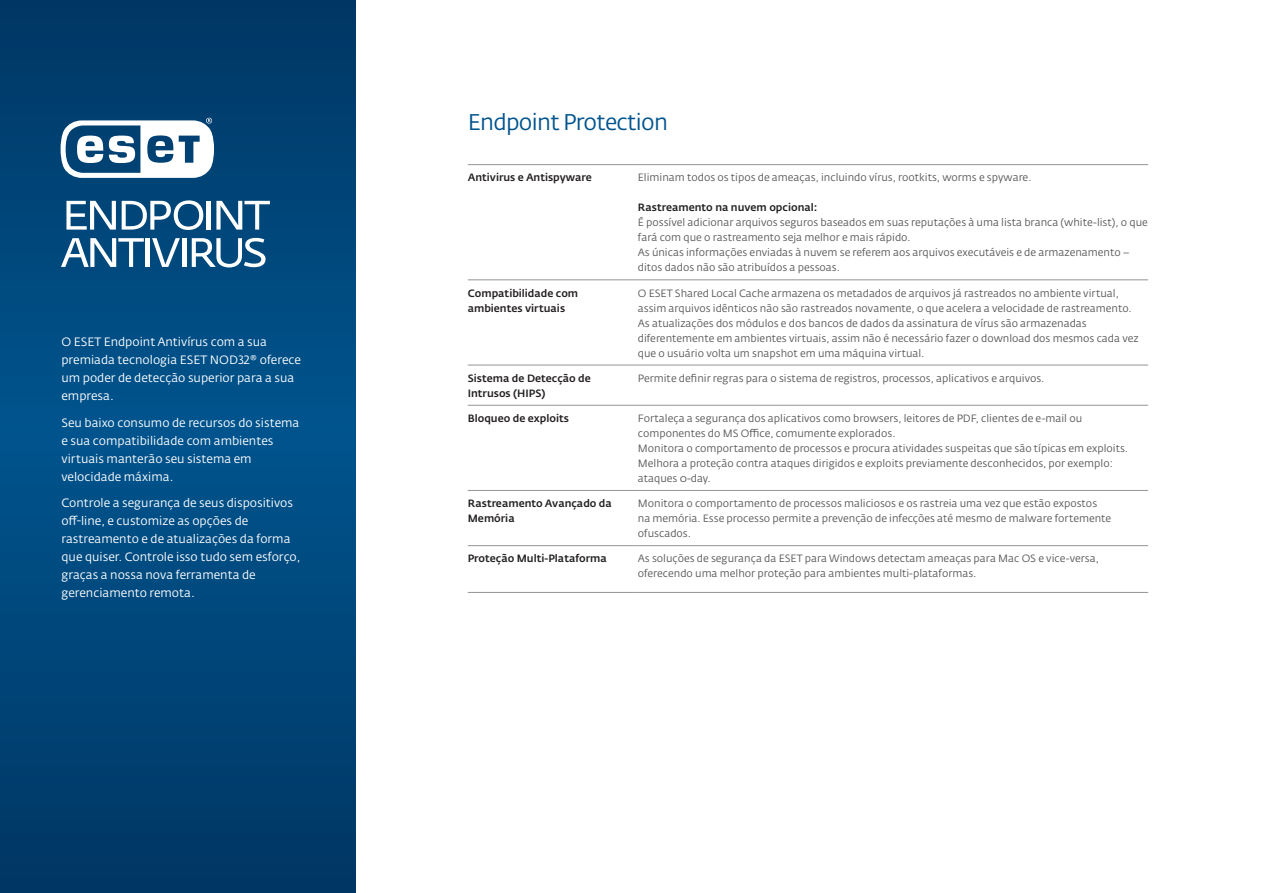
<style>
.page{position:relative;width:1263px;height:893px;background:#fff}
.page>*{position:absolute;margin:0;border:0;box-sizing:border-box;transform-origin:0 0}
.HDL{font:22.5px "Fedra Sans Alt Pro";letter-spacing:-.03em;color:#00548e}
.t1{font:12px/18px "Fedra Sans Alt Pro";color:#fff}
.t2{font:10.5px/15px "Fedra Sans Alt Pro";color:#57585a}
.SubHDL_Color{font:500 10.5px/15px "Fedra Sans Alt Pro";color:#231f20}
.SubHDL_Black{font:500 10.5px/15px "Fedra Sans Alt Pro";color:#231f20}
</style>
<div class="page">
<hr style="left:468px;top:164px;width:170px;height:1px;background:#939598">
<hr style="left:638px;top:164px;width:510px;height:1px;background:#939598">
<hr style="left:468px;top:279px;width:170px;height:1px;background:#939598">
<hr style="left:638px;top:279px;width:510px;height:1px;background:#939598">
<hr style="left:468px;top:365px;width:170px;height:1px;background:#939598">
<hr style="left:638px;top:365px;width:510px;height:1px;background:#939598">
<hr style="left:468px;top:490px;width:170px;height:1px;background:#939598">
<hr style="left:638px;top:490px;width:510px;height:1px;background:#939598">
<hr style="left:468px;top:545px;width:170px;height:1px;background:#939598">
<hr style="left:638px;top:545px;width:510px;height:1px;background:#939598">
<hr style="left:468px;top:405px;width:170px;height:1px;background:#939598">
<hr style="left:638px;top:405px;width:510px;height:1px;background:#939598">
<hr style="left:468px;top:592px;width:170px;height:1px;background:#939598">
<hr style="left:638px;top:592px;width:510px;height:1px;background:#939598">
<svg style="left:0;top:0;width:355px;height:893px;background:#004578"></svg>
<svg style="left:66px;top:201px;width:50px;height:29px"></svg>
<svg style="left:122px;top:200px;width:81px;height:30px"></svg>
<hr style="left:207px;top:201px;width:4px;height:29px;background:#fff">
<svg style="left:216px;top:201px;width:54px;height:29px"></svg>
<svg style="left:61px;top:238px;width:83px;height:29px"></svg>
<hr style="left:146px;top:238px;width:4px;height:29px;background:#fff">
<svg style="left:152px;top:238px;width:28px;height:29px"></svg>
<hr style="left:182px;top:238px;width:4px;height:29px;background:#fff">
<svg style="left:192px;top:238px;width:74px;height:29px"></svg>
<svg style="left:61px;top:118px;width:153px;height:60px"></svg>
<p class="t1" style="left:61px;top:333px;width:241px">O ESET Endpoint Antivírus com a sua premiada tecnologia ESET NOD32® oferece um poder de detecção superior para a sua empresa.</p>
<p class="t1" style="left:61px;top:414px;width:239px">Seu baixo consumo de recursos do sistema e sua compatibilidade com ambientes virtuais manterão seu sistema em velocidade máxima.</p>
<p class="t1" style="left:61px;top:494px;width:241px">Controle a segurança de seus dispositivos off-line, e customize as opções de rastreamento e de atualizações da forma que quiser. Controle isso tudo sem esforço, graças a nossa nova ferramenta de gerenciamento remota.</p>
<p class="HDL" style="left:468px;top:108px;width:202px">Endpoint Protection</p>
<p class="SubHDL_Color" style="left:468px;top:170px;width:126px">Antivirus e Antispyware</p>
<p class="t2" style="left:638px;top:170px;width:395px">Eliminam todos os tipos de ameaças, incluindo vírus, rootkits, worms e spyware.</p>
<p class="SubHDL_Color" style="left:638px;top:200px;width:181px">Rastreamento na nuvem opcional:</p>
<p class="t2" style="left:638px;top:215px;width:511px">É possível adicionar arquivos seguros baseados em suas reputações à uma lista branca (white-list), o que fará com que o rastreamento seja melhor e mais rápido.</p>
<p class="t2" style="left:638px;top:245px;width:493px">As únicas informações enviadas à nuvem se referem aos arquivos executáveis e de armazenamento – ditos dados não são atribuídos a pessoas.</p>
<p class="SubHDL_Color" style="left:468px;top:285px;width:112px">Compatibilidade com ambientes virtuais</p>
<p class="t2" style="left:638px;top:285px;width:495px">O ESET Shared Local Cache armazena os metadados de arquivos já rastreados no ambiente virtual, assim arquivos idênticos não são rastreados novamente, o que acelera a velocidade de rastreamento.</p>
<p class="t2" style="left:638px;top:315px;width:502px">As atualizações dos módulos e dos bancos de dados da assinatura de vírus são armazenadas diferentemente em ambientes virtuais, assim não é necessário fazer o download dos mesmos cada vez que o usuário volta um snapshot em uma máquina virtual.</p>
<p class="SubHDL_Black" style="left:468px;top:371px;width:125px">Sistema de Detecção de<br>Intrusos (HIPS)</p>
<p class="t2" style="left:638px;top:371px;width:408px">Permite definir regras para o sistema de registros, processos, aplicativos e arquivos.</p>
<p class="SubHDL_Color" style="left:468px;top:411px;width:103px">Bloqueo de exploits</p>
<p class="t2" style="left:638px;top:411px;width:446px">Fortaleça a segurança dos aplicativos como browsers, leitores de PDF, clientes de e-mail ou componentes do MS Office, comumente explorados.</p>
<p class="t2" style="left:638px;top:441px;width:492px">Monitora o comportamento de processos e procura atividades suspeitas que são típicas em exploits.</p>
<p class="t2" style="left:638px;top:456px;width:477px">Melhora a proteção contra ataques dirigidos e exploits previamente desconhecidos, por exemplo: ataques 0-day.</p>
<p class="SubHDL_Color" style="left:468px;top:496px;width:146px">Rastreamento Avançado da<br>Memória</p>
<p class="t2" style="left:638px;top:496px;width:475px">Monitora o comportamento de processos maliciosos e os rastreia uma vez que estão expostos na memória. Esse processo permite a prevenção de infecções até mesmo de malware fortemente ofuscados.</p>
<p class="SubHDL_Black" style="left:468px;top:551px;width:141px">Proteção Multi-Plataforma</p>
<p class="t2" style="left:638px;top:551px;width:463px">As soluções de segurança da ESET para Windows detectam ameaças para Mac OS e vice-versa, oferecendo uma melhor proteção para ambientes multi-plataformas.</p>
</div>
